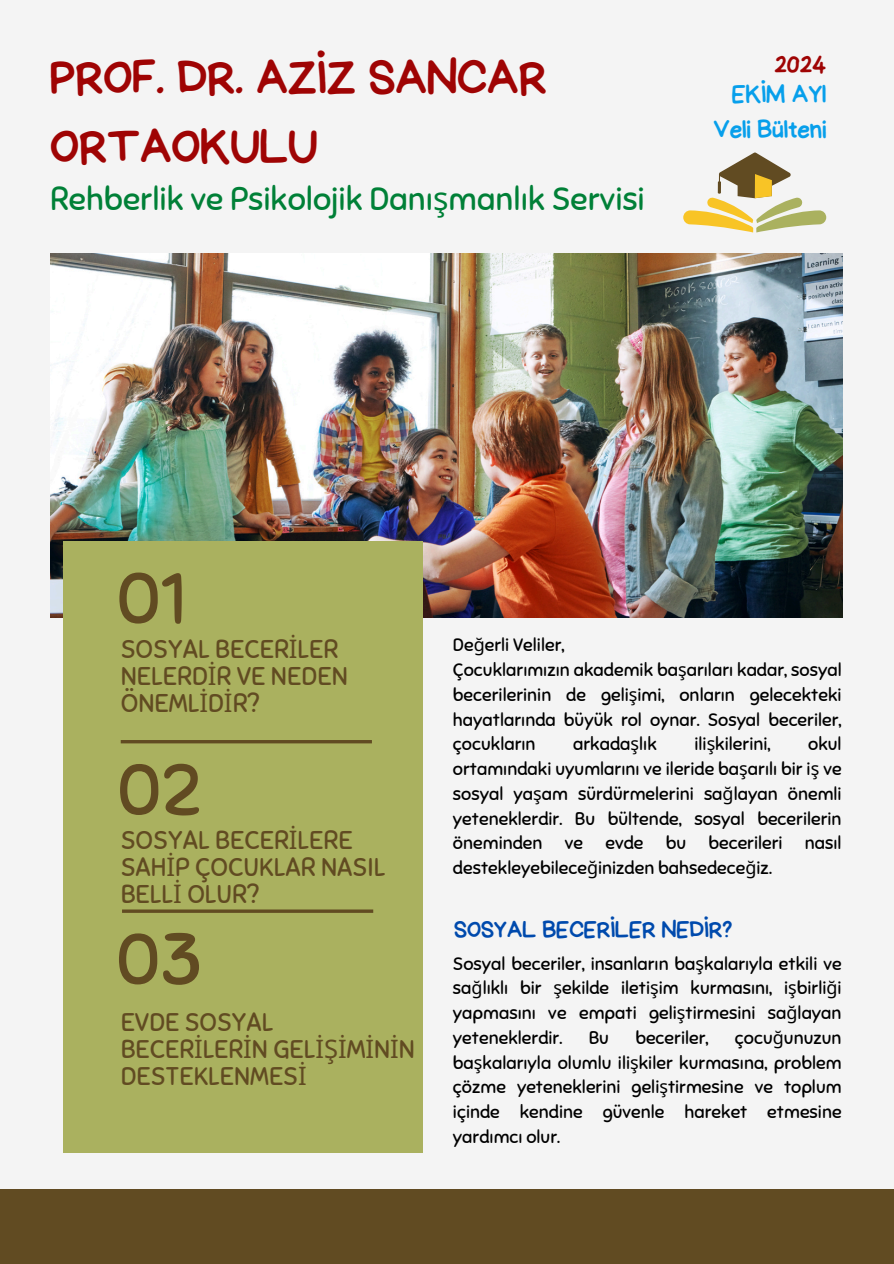
<style>
.page{position:relative;width:894px;height:1264px;background:#fff}
.page>*{position:absolute;margin:0;border:0;box-sizing:border-box;transform-origin:0 0}
.t1{font:72.6px "Sniglet";color:#614b22}
.t2{font:49.5px/68.7px "Handyman";color:#9f0404}
.t3{font:32.25px "Sniglet";color:#008037}
.t4{font:25.65px/27px "Sniglet";color:#614b22}
.t5{font:25.5px/27px "Sniglet";color:#614b22}
.t6{font:25.5px/34.8px "Handyman";color:#079feb;text-align:right}
.t7{font:25.5px "Handyman";color:#9f0404}
.t8{font:24px "Handyman";color:#004aad}
.t9{font:18px/24.8px "Sniglet";color:#000;text-align:justify}
.s1{font-family:"Noto Sans"}
</style>
<div class="page">
<div style="left:0;top:0;width:893px;height:1263px;background:#f4f4f4"></div>
<svg style="left:683px;top:152px;width:142px;height:80px"></svg>
<img style="left:50px;top:253px;width:792px;height:364px">
<div style="left:63px;top:541px;width:360px;height:611px;background:#aab15f"></div>
<div style="left:0;top:1188px;width:893px;height:75px;background:#614b22"></div>
<hr style="left:121px;top:740px;width:251px;height:3px;background:#614b22">
<hr style="left:122px;top:909px;width:251px;height:3px;background:#614b22">
<h2 class="t2" style="left:50px;top:45px;width:498px">PROF. DR. AZİZ SANCAR<br>ORTAOKULU</h2>
<h3 class="t3" style="left:50px;top:179px;width:596px">Rehberlik ve Psikolojik Danı<span class="s1">ş</span>manlık Servisi</h3>
<h3 class="t7" style="left:774px;top:47px;width:53px">2024</h3>
<h3 class="t6" style="left:713px;top:77px;width:114px">EKİM AYI<br>Veli Bülteni</h3>
<h1 class="t1" style="left:116px;top:554px;width:71px">01</h1>
<h3 class="t4" style="left:121px;top:635px;width:228px">SOSYAL BECER<span class="s1">İ</span>LER<br>NELERD<span class="s1">İ</span>R VE NEDEN<br>ÖNEML<span class="s1">İ</span>D<span class="s1">İ</span>R?</h3>
<h1 class="t1" style="left:117px;top:745px;width:87px">02</h1>
<h3 class="t4" style="left:121px;top:826px;width:266px">SOSYAL BECER<span class="s1">İ</span>LERE<br>SAH<span class="s1">İ</span>P ÇOCUKLAR NASIL<br>BELL<span class="s1">İ</span> OLUR?</h3>
<h1 class="t1" style="left:116px;top:915px;width:88px">03</h1>
<h3 class="t5" style="left:121px;top:1009px;width:296px">EVDE SOSYAL<br>BECER<span class="s1">İ</span>LER<span class="s1">İ</span>N GEL<span class="s1">İŞİ</span>M<span class="s1">İ</span>N<span class="s1">İ</span>N<br>DESTEKLENMES<span class="s1">İ</span></h3>
<p class="t9" style="left:453px;top:632px;width:390px;text-align:left">De<span class="s1">ğ</span>erli Veliler,<br>Çocuklarımızın akademik ba<span class="s1">ş</span>arıları kadar, sosyal becerilerinin de geli<span class="s1">ş</span>imi, onların gelecekteki hayatlarında büyük rol oynar. Sosyal beceriler, çocukların</p>
<p class="t9" style="left:453px;top:731px;width:390px;text-indent:355px">okul ortamındaki uyumlarını ve ileride ba<span class="s1">ş</span>arılı bir i<span class="s1">ş</span> ve sosyal ya<span class="s1">ş</span>am sürdürmelerini sa<span class="s1">ğ</span>layan önemli yeteneklerdir. Bu bültende, sosyal becerilerin öneminden ve evde bu becerileri nasıl destekleyebilece<span class="s1">ğ</span>inizden bahsedece<span class="s1">ğ</span>iz.</p>
<p class="t9" style="left:573px;top:731px;width:85px">arkada<span class="s1">ş</span>lık</p>
<p class="t9" style="left:694px;top:731px;width:78px">ili<span class="s1">ş</span>kilerini,</p>
<h3 class="t8" style="left:454px;top:914px;width:280px">SOSYAL BECERİLER NEDİR?</h3>
<p class="t9" style="left:453px;top:950px;width:390px">Sosyal beceriler, insanların ba<span class="s1">ş</span>kalarıyla etkili ve sa<span class="s1">ğ</span>lıklı bir <span class="s1">ş</span>ekilde ileti<span class="s1">ş</span>im kurmasını, i<span class="s1">ş</span>birli<span class="s1">ğ</span>i yapmasını ve empati geli<span class="s1">ş</span>tirmesini sa<span class="s1">ğ</span>layan yeteneklerdir.</p>
<p class="t9" style="left:588px;top:1025px;width:22px">Bu</p>
<p class="t9" style="left:635px;top:1025px;width:75px">beceriler,</p>
<p class="t9" style="left:453px;top:1025px;width:390px;text-indent:282px">çocu<span class="s1">ğ</span>unuzun ba<span class="s1">ş</span>kalarıyla olumlu ili<span class="s1">ş</span>kiler kurmasına, problem çözme yeteneklerini geli<span class="s1">ş</span>tirmesine ve toplum içinde kendine güvenle hareket etmesine yardımcı olur.</p>
</div>
